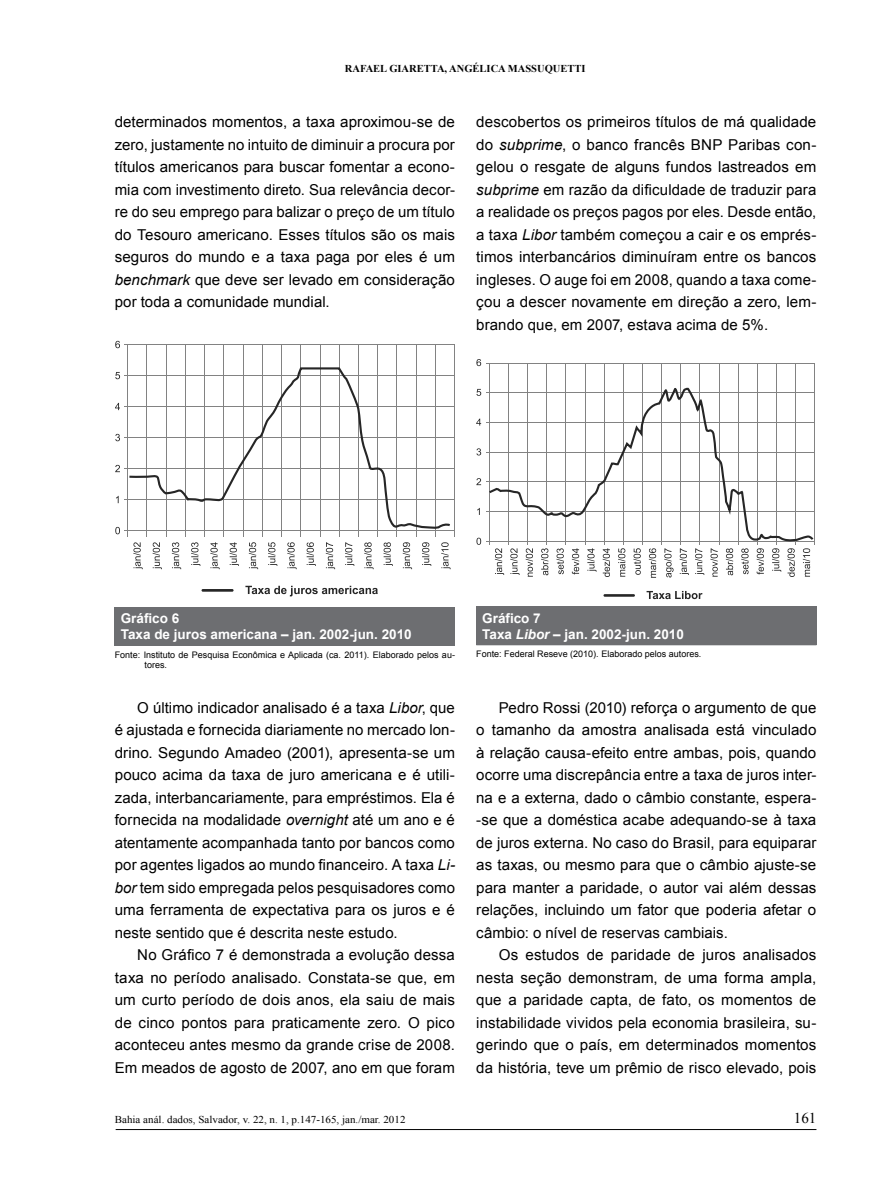
<style>
.page{position:relative;width:893px;height:1191px;background:#fff}
.page>*{position:absolute;margin:0;border:0;box-sizing:border-box;transform-origin:0 0}
.t1{font:15px/22.5px "Arial";letter-spacing:.005em;color:#000;text-align:justify}
.t2{font:15px "Times New Roman";color:#000}
.t3{font:700 13.5px/16.2px "Arial";color:#fff}
.t4{font:10.5px "Times New Roman";color:#000;scale:1.05 1}
.t5{font:700 10.5px "Times New Roman";color:#000}
.t6{font:9px/10.5px "Arial";color:#000}
.s1{font-style:italic}
</style>
<div class="page">
<hr style="left:116px;top:1129px;width:700px;height:1px;background:#000">
<div style="left:115px;top:607px;width:340px;height:38px;background:#6d6e71"></div>
<hr style="left:115px;top:645px;width:340px;height:1px;background:#6d6e71">
<svg style="left:245px;top:586px;width:133px;height:10px"></svg>
<hr style="left:202px;top:589px;width:32px;height:2px;background:#262626">
<svg style="left:115px;top:341px;width:5px;height:193px"></svg>
<hr style="left:128px;top:345px;width:1px;height:191px;background:#828282">
<hr style="left:125px;top:530px;width:330px;height:1px;background:#828282">
<hr style="left:125px;top:499px;width:330px;height:1px;background:#828282">
<hr style="left:125px;top:468px;width:330px;height:1px;background:#828282">
<hr style="left:125px;top:437px;width:330px;height:1px;background:#828282">
<hr style="left:125px;top:406px;width:330px;height:1px;background:#828282">
<hr style="left:125px;top:376px;width:330px;height:1px;background:#828282">
<hr style="left:125px;top:345px;width:330px;height:1px;background:#828282">
<hr style="left:147px;top:345px;width:1px;height:191px;background:#828282">
<hr style="left:166px;top:345px;width:1px;height:191px;background:#828282">
<hr style="left:185px;top:345px;width:1px;height:191px;background:#828282">
<hr style="left:204px;top:345px;width:1px;height:191px;background:#828282">
<hr style="left:224px;top:345px;width:1px;height:191px;background:#828282">
<hr style="left:243px;top:345px;width:1px;height:191px;background:#828282">
<hr style="left:262px;top:345px;width:1px;height:191px;background:#828282">
<hr style="left:281px;top:345px;width:1px;height:191px;background:#828282">
<hr style="left:301px;top:345px;width:1px;height:191px;background:#828282">
<hr style="left:320px;top:345px;width:1px;height:191px;background:#828282">
<hr style="left:339px;top:345px;width:1px;height:191px;background:#828282">
<hr style="left:358px;top:345px;width:1px;height:191px;background:#828282">
<hr style="left:377px;top:345px;width:1px;height:191px;background:#828282">
<hr style="left:397px;top:345px;width:1px;height:191px;background:#828282">
<hr style="left:416px;top:345px;width:1px;height:191px;background:#828282">
<hr style="left:435px;top:345px;width:1px;height:191px;background:#828282">
<svg style="left:133px;top:542px;width:318px;height:27px"></svg>
<svg style="left:127px;top:368px;width:326px;height:161px"></svg>
<hr style="left:454px;top:345px;width:1px;height:191px;background:#828282">
<div style="left:476px;top:607px;width:340px;height:38px;background:#6d6e71"></div>
<svg style="left:647px;top:591px;width:55px;height:8px"></svg>
<hr style="left:603px;top:594px;width:32px;height:3px;background:#262626">
<svg style="left:476px;top:359px;width:5px;height:186px"></svg>
<hr style="left:489px;top:363px;width:1px;height:181px;background:#828282">
<hr style="left:486px;top:541px;width:329px;height:1px;background:#828282">
<hr style="left:486px;top:511px;width:329px;height:1px;background:#828282">
<hr style="left:486px;top:481px;width:329px;height:1px;background:#828282">
<hr style="left:486px;top:452px;width:329px;height:1px;background:#828282">
<hr style="left:486px;top:422px;width:329px;height:1px;background:#828282">
<hr style="left:486px;top:392px;width:329px;height:1px;background:#828282">
<hr style="left:486px;top:363px;width:329px;height:1px;background:#828282">
<hr style="left:508px;top:363px;width:1px;height:181px;background:#828282">
<hr style="left:527px;top:363px;width:1px;height:181px;background:#828282">
<hr style="left:547px;top:363px;width:1px;height:181px;background:#828282">
<hr style="left:566px;top:363px;width:1px;height:181px;background:#828282">
<hr style="left:585px;top:363px;width:1px;height:181px;background:#828282">
<hr style="left:604px;top:363px;width:1px;height:181px;background:#828282">
<hr style="left:623px;top:363px;width:1px;height:181px;background:#828282">
<hr style="left:642px;top:363px;width:1px;height:181px;background:#828282">
<hr style="left:661px;top:363px;width:1px;height:181px;background:#828282">
<hr style="left:681px;top:363px;width:1px;height:181px;background:#828282">
<hr style="left:700px;top:363px;width:1px;height:181px;background:#828282">
<hr style="left:719px;top:363px;width:1px;height:181px;background:#828282">
<hr style="left:738px;top:363px;width:1px;height:181px;background:#828282">
<hr style="left:757px;top:363px;width:1px;height:181px;background:#828282">
<hr style="left:776px;top:363px;width:1px;height:181px;background:#828282">
<hr style="left:795px;top:363px;width:1px;height:181px;background:#828282">
<svg style="left:495px;top:559px;width:286px;height:19px"></svg>
<svg style="left:787px;top:559px;width:23px;height:18px"></svg>
<svg style="left:489px;top:387px;width:326px;height:172px"></svg>
<hr style="left:815px;top:363px;width:1px;height:181px;background:#828282">
<p class="t5" style="left:345px;top:61px;width:242px">RAFAEL GIARETTA, ANGÉLICA MASSUQUETTI</p>
<p class="t1" style="left:115px;top:111px;width:342px">determinados momentos, a taxa aproximou-se de zero, justamente no intuito de diminuir a procura por títulos americanos para buscar fomentar a econo&shy;mia com investimento direto. Sua relevância decor&shy;re do seu emprego para balizar o preço de um título do Tesouro americano. Esses títulos são os mais seguros do mundo e a taxa paga por eles é um <span class="s1">benchmark</span> que deve ser levado em consideração por toda a comunidade mundial.</p>
<p class="t1" style="left:476px;top:111px;width:342px">descobertos os primeiros títulos de má qualidade do <span class="s1">subprime</span>, o banco francês BNP Paribas con&shy;gelou o resgate de alguns fundos lastreados em <span class="s1">subprime</span> em razão da dificuldade de traduzir para a realidade os preços pagos por eles. Desde então, a taxa <span class="s1">Libor</span> também começou a cair e os emprés&shy;timos interbancários diminuíram entre os bancos ingleses. O auge foi em 2008, quando a taxa come&shy;çou a descer novamente em direção a zero, lem&shy;brando que, em 2007, estava acima de 5%.</p>
<p class="t3" style="left:121px;top:610px;width:292px">Gráfico 6<br>Taxa de juros americana – jan. 2002-jun. 2010</p>
<p class="t6" style="left:145px;top:649px;width:312px;text-indent:-30px">Fonte: Instituto de Pesquisa Econômica e Aplicada (ca. 2011). Elaborado pelos au&shy;tores.</p>
<p class="t1" style="left:115px;top:696px;width:342px;text-indent:22px">O último indicador analisado é a taxa <span class="s1">Libor</span>, que é ajustada e fornecida diariamente no mercado lon&shy;drino. Segundo Amadeo (2001), apresenta-se um pouco acima da taxa de juro americana e é utili&shy;zada, interbancariamente, para empréstimos. Ela é fornecida na modalidade <span class="s1">overnight</span> até um ano e é atentamente acompanhada tanto por bancos como por agentes ligados ao mundo financeiro. A taxa <span class="s1">Li&shy;bor</span> tem sido empregada pelos pesquisadores como uma ferramenta de expectativa para os juros e é neste sentido que é descrita neste estudo.</p>
<p class="t1" style="left:115px;top:943px;width:342px;text-indent:22px">No Gráfico 7 é demonstrada a evolução dessa taxa no período analisado. Constata-se que, em um curto período de dois anos, ela saiu de mais de cinco pontos para praticamente zero. O pico aconteceu antes mesmo da grande crise de 2008.<br>Em meados de agosto de 2007, ano em que foram</p>
<p class="t3" style="left:482px;top:610px;width:203px">Gráfico 7<br>Taxa <span class="s1">Libor</span> – jan. 2002-jun. 2010</p>
<p class="t6" style="left:476px;top:649px;width:227px">Fonte: Federal Reseve (2010). Elaborado pelos autores.</p>
<p class="t1" style="left:476px;top:696px;width:342px;text-indent:22px">Pedro Rossi (2010) reforça o argumento de que o tamanho da amostra analisada está vinculado à relação causa-efeito entre ambas, pois, quando ocorre uma discrepância entre a taxa de juros inter&shy;na e a externa, dado o câmbio constante, espera--se que a doméstica acabe adequando-se à taxa de juros externa. No caso do Brasil, para equiparar as taxas, ou mesmo para que o câmbio ajuste-se para manter a paridade, o autor vai além dessas relações, incluindo um fator que poderia afetar o câmbio: o nível de reservas cambiais.</p>
<p class="t1" style="left:476px;top:943px;width:342px;text-indent:22px">Os estudos de paridade de juros analisados nesta seção demonstram, de uma forma ampla, que a paridade capta, de fato, os momentos de instabilidade vividos pela economia brasileira, su&shy;gerindo que o país, em determinados momentos da história, teve um prêmio de risco elevado, pois</p>
<p class="t4" style="left:115px;top:1112px;width:278px">Bahia anál. dados, Salvador, v. 22, n. 1, p.147-165, jan./mar. 2012</p>
<p class="t2" style="left:794px;top:1107px;width:24px">161</p>
</div>
